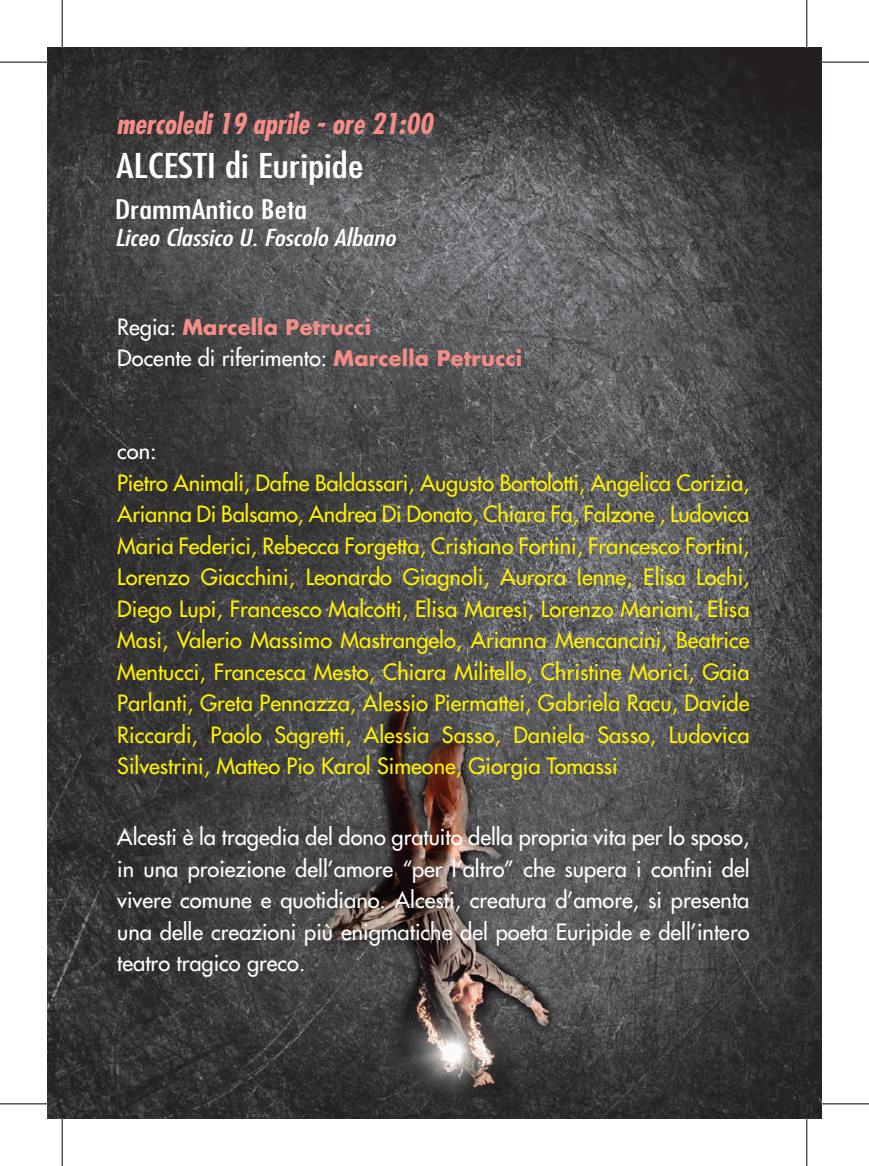
<style>
.page{position:relative;width:869px;height:1166px;background:#fff}
.page>*{position:absolute;margin:0;border:0;box-sizing:border-box;transform-origin:0 0}
.t1{font:condensed 33.25px "Futura";color:#fff;scale:1.28 1}
.t2{font:italic 700 condensed 28px "Futura";color:#f48d87}
.t3{font:condensed 26.25px "Futura";color:#fff;scale:1.28 1}
.t4{font:italic condensed 22.75px "Futura";color:#fff;scale:1.28 1}
.t5{font:21.88px/31.5px "Futura";color:#fff101;text-align:justify}
.t6{font:21.88px/31.5px "Futura";color:#fff;text-align:justify}
.t7{font:700 21px "Futura";letter-spacing:.01em;color:#f48d87}
.s1{font-weight:400;font-size:21.88px;color:#fff}
.s2{font-weight:700;font-size:21px;color:#f48d87}
</style>
<div class="page">
<img style="left:47px;top:47px;width:774px;height:1072px">
<hr style="left:0;top:62px;width:47px;height:1px;background:#000">
<hr style="left:821px;top:62px;width:47px;height:1px;background:#000">
<hr style="left:0;top:1104px;width:47px;height:1px;background:#000">
<hr style="left:821px;top:1104px;width:47px;height:1px;background:#000">
<hr style="left:62px;top:0;width:1px;height:47px;background:#000">
<hr style="left:62px;top:1119px;width:1px;height:47px;background:#000">
<hr style="left:806px;top:0;width:1px;height:47px;background:#000">
<hr style="left:806px;top:1119px;width:1px;height:47px;background:#000">
<p class="t2" style="left:116px;top:105px;width:318px">mercoledi 19 aprile - ore 21:00</p>
<h1 class="t1" style="left:116px;top:145px;width:195px">ALCESTI di Euripide</h1>
<p class="t3" style="left:115px;top:192px;width:152px">DrammAntico Beta</p>
<p class="t4" style="left:115px;top:223px;width:221px">Liceo Classico U. Foscolo Albano</p>
<p class="t7" style="left:117px;top:312px;width:255px"><span class="s1">Regia:</span> Marcella Petrucci</p>
<p class="t6" style="left:117px;top:342px;width:406px">Docente di riferimento: <span class="s2">Marcella Petrucci</span></p>
<p class="t6" style="left:117px;top:435px;width:41px">con:</p>
<p class="t5" style="left:117px;top:467px;width:633px">Pietro Animali, Dafne Baldassari, Augusto Bortolotti, Angelica Corizia, Arianna Di Balsamo, Andrea Di Donato, Chiara Fa, Falzone , Ludovica Maria Federici, Rebecca Forgetta, Cristiano Fortini, Francesco Fortini, Lorenzo Giacchini, Leonardo Giagnoli, Aurora Ienne, Elisa Lochi, Diego Lupi, Francesco Malcotti, Elisa Maresi, Lorenzo Mariani, Elisa Masi, Valerio Massimo Mastrangelo, Arianna Mencancini, Beatrice Mentucci, Francesca Mesto, Chiara Militello, Christine Morici, Gaia Parlanti, Greta Pennazza, Alessio Piermattei, Gabriela Racu, Davide Riccardi, Paolo Sagretti, Alessia Sasso, Daniela Sasso, Ludovica Silvestrini, Matteo Pio Karol Simeone, Giorgia Tomassi</p>
<p class="t6" style="left:117px;top:821px;width:633px">Alcesti è la tragedia del dono gratuito della propria vita per lo sposo, in una proiezione dell’amore “per l’altro” che supera i confini del vivere comune e quotidiano. Alcesti, creatura d’amore, si presenta una delle creazioni più enigmatiche del poeta Euripide e dell’intero teatro tragico greco.</p>
</div>
